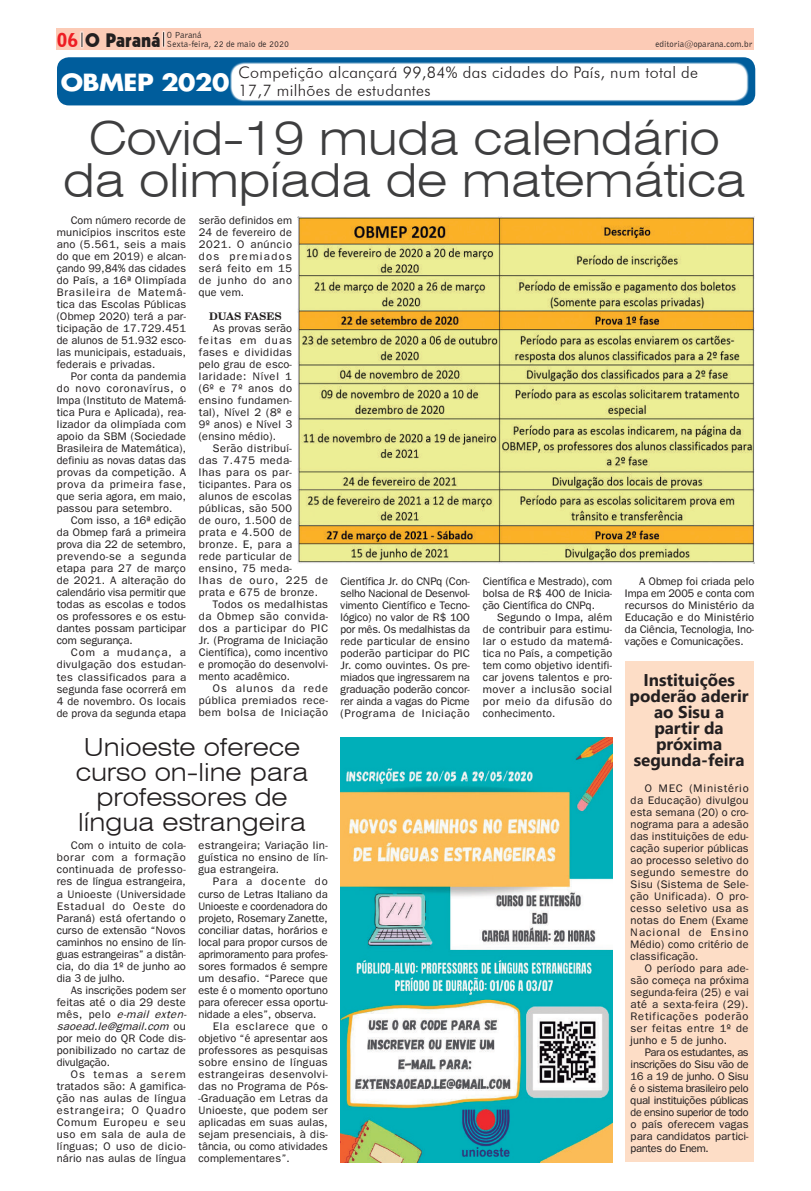
<style>
.page{position:relative;width:811px;height:1191px;background:#fff}
.page>*{position:absolute;margin:0;border:0;box-sizing:border-box;transform-origin:0 0}
.t1{font:300 expanded 47px/42px "Swiss 721 BT";letter-spacing:-.01em;color:#3e3e3f;text-align:center}
.t2{font:300 expanded 25px/25px "Swiss 721 BT";color:#231f20;text-align:center}
.t3{font:700 23px "Futura";letter-spacing:-.02em;color:#fff;scale:1.1 1}
.t4{font:19px "Geometric 231 BT Heavy C";color:#231f20}
.t5{font:700 17px/16px "Segoe UI";color:#231f20;text-align:center}
.t6{font:300 16px/18px "Futura BT";letter-spacing:.02em;color:#231f20}
.t7{font:11px/12px "Franklin Gothic";letter-spacing:.02em;color:#231f20;text-align:justify}
.t8{font:11px "Franklin Gothic";letter-spacing:.04em;color:#231f20}
.t9{font:11px "Franklin Gothic";letter-spacing:.05em;color:#231f20}
.t10{font:11px "Franklin Gothic";letter-spacing:.055em;color:#231f20}
.t11{font:11px "Franklin Gothic";letter-spacing:.09em;color:#231f20}
.t12{font:11px "Franklin Gothic";letter-spacing:.045em;color:#231f20}
.t13{font:700 10.5px "Century Schoolbook BT";color:#231f20}
.t14{font:9px/9px "Bell Gothic BT";color:#231f20}
.s1{font-family:"Bell Gothic BT";font-weight:900;color:#ee1d23}
.s2{font-style:italic}
</style>
<div class="page">
<div style="left:625px;top:661px;width:129px;height:501px;background:#fdddc6"></div>
<div style="left:57px;top:28px;width:697px;height:22px;background:#fccbb6"></div>
<svg style="left:80px;top:31px;width:4px;height:18px"></svg>
<svg style="left:82px;top:33px;width:1px;height:14px"></svg>
<svg style="left:57px;top:57px;width:699px;height:49px"></svg>
<div style="left:57px;top:57px;width:698px;height:48px;background:#005d9c;border-radius:12px"></div>
<svg style="left:230px;top:62px;width:518px;height:40px"></svg>
<div style="left:232px;top:65px;width:514px;height:34px;background:#fff;border-radius:12px"></div>
<div style="left:232px;top:64px;width:514px;height:36px;border:1px solid #fff;border-radius:12px"></div>
<svg style="left:162px;top:30px;width:4px;height:18px"></svg>
<svg style="left:163px;top:32px;width:1px;height:15px"></svg>
<img style="left:298px;top:216px;width:457px;height:347px">
<img style="left:341px;top:737px;width:271px;height:425px">
<p class="t14" style="left:167px;top:30px;width:124px">O Paraná<br>Sexta-feira, 22 de maio de 2020</p>
<h3 class="t4" style="left:57px;top:29px;width:105px"><span class="s1">06</span> O Paraná</h3>
<p class="t14" style="left:655px;top:39px;width:98px">editoria@oparana.com.br</p>
<h3 class="t3" style="left:61px;top:66px;width:155px">OBMEP 2020</h3>
<h3 class="t6" style="left:238px;top:63px;width:461px">Competição alcançará 99,84% das cidades do País, num total de<br>17,7 milhões de estudantes</h3>
<h1 class="t1" style="left:63px;top:118px;width:684px">Covid-19 muda calendário da olimpíada de matemática</h1>
<p class="t7" style="left:57px;top:214px;width:131px;text-indent:14px">Com número recorde de municípios inscritos este ano (5.561, seis a mais do que em 2019) e alcan&shy;çando 99,84% das cidades do País, a 16ª Olimpíada Brasileira de Matemá&shy;tica das Escolas Públicas (Obmep 2020) terá a par&shy;ticipação de 17.729.451 de alunos de 51.932 esco&shy;las municipais, estaduais, federais e privadas.</p>
<p class="t7" style="left:57px;top:370px;width:131px;text-indent:14px">Por conta da pandemia do novo coronavírus, o Impa (Instituto de Matemá&shy;tica Pura e Aplicada), rea&shy;lizador da olimpíada com apoio da SBM (Sociedade Brasileira de Matemática), definiu as novas datas das provas da competição. A prova da primeira fase, que seria agora, em maio, passou para setembro.</p>
<p class="t7" style="left:57px;top:514px;width:131px;text-indent:14px">Com isso, a 16ª edição da Obmep fará a primeira prova dia 22 de setembro, prevendo-se a segunda etapa para 27 de março de 2021. A alteração do calendário visa permitir que todas as escolas e todos os professores e os estu&shy;dantes possam participar com segurança.</p>
<p class="t7" style="left:57px;top:646px;width:131px;text-indent:14px">Com a mudança, a divulgação dos estudan&shy;tes classificados para a segunda fase ocorrerá em 4 de novembro. Os locais de prova da segunda etapa</p>
<p class="t7" style="left:199px;top:214px;width:95px">serão definidos em 24 de fevereiro de 2021. O anúncio dos premiados será feito em 15 de junho do ano que vem.</p>
<p class="t13" style="left:209px;top:309px;width:74px">DUAS FASES</p>
<p class="t7" style="left:199px;top:322px;width:95px;text-indent:14px">As provas serão feitas em duas fases e divididas pelo grau de esco&shy;laridade: Nível 1 (6º e 7º anos do ensino fundamen&shy;tal), Nível 2 (8º e 9º anos) e Nível 3 (ensino médio).</p>
<p class="t8" style="left:213px;top:442px;width:81px">Serão distribuí-</p>
<p class="t9" style="left:199px;top:454px;width:95px">das 7.475 meda-</p>
<p class="t10" style="left:199px;top:466px;width:95px">lhas para os par-</p>
<p class="t7" style="left:199px;top:478px;width:95px">ticipantes. Para os</p>
<p class="t8" style="left:199px;top:490px;width:95px">alunos de escolas</p>
<p class="t8" style="left:199px;top:502px;width:95px">públicas, são 500</p>
<p class="t8" style="left:199px;top:514px;width:95px">de ouro, 1.500 de</p>
<p class="t9" style="left:199px;top:526px;width:95px">prata e 4.500 de</p>
<p class="t9" style="left:199px;top:538px;width:95px">bronze. E, para a</p>
<p class="t8" style="left:199px;top:550px;width:95px">rede particular de</p>
<p class="t12" style="left:199px;top:562px;width:95px">ensino, 75 meda-</p>
<p class="t11" style="left:199px;top:574px;width:131px">lhas de ouro, 225 de</p>
<p class="t8" style="left:199px;top:586px;width:121px">prata e 675 de bronze.</p>
<p class="t7" style="left:213px;top:598px;width:117px">Todos os medalhistas</p>
<p class="t10" style="left:199px;top:610px;width:131px">da Obmep são convida-</p>
<p class="t9" style="left:199px;top:622px;width:131px">dos a participar do PIC</p>
<p class="t7" style="left:199px;top:634px;width:131px">Jr. (Programa de Iniciação</p>
<p class="t7" style="left:199px;top:646px;width:131px">Científica), como incentivo</p>
<p class="t7" style="left:199px;top:658px;width:131px">e promoção do desenvolvi-</p>
<p class="t7" style="left:199px;top:670px;width:93px">mento acadêmico.</p>
<p class="t11" style="left:213px;top:682px;width:117px">Os alunos da rede</p>
<p class="t8" style="left:199px;top:694px;width:131px">pública premiados rece-</p>
<p class="t9" style="left:199px;top:706px;width:131px">bem bolsa de Iniciação</p>
<p class="t7" style="left:340px;top:575px;width:131px">Científica Jr. do CNPq (Con&shy;selho Nacional de Desenvol&shy;vimento Científico e Tecno&shy;lógico) no valor de R$ 100 por mês. Os medalhistas da rede particular de ensino poderão participar do PIC Jr. como ouvintes. Os pre&shy;miados que ingressarem na graduação poderão concor&shy;rer ainda a vagas do Picme (Programa de Iniciação</p>
<p class="t7" style="left:483px;top:574px;width:131px">Científica e Mestrado), com bolsa de R$ 400 de Inicia&shy;ção Científica do CNPq.</p>
<p class="t7" style="left:625px;top:574px;width:131px;text-indent:14px">A Obmep foi criada pelo Impa em 2005 e conta com recursos do Ministério da Educação e do Ministério da Ciência, Tecnologia, Ino&shy;vações e Comunicações.</p>
<h3 class="t5" style="left:629px;top:671px;width:120px">Instituições poderão aderir ao Sisu a partir da próxima segunda-feira</h3>
<p class="t7" style="left:483px;top:610px;width:131px;text-indent:14px">Segundo o Impa, além de contribuir para estimu&shy;lar o estudo da matemá&shy;tica no País, a competição tem como objetivo identifi&shy;car jovens talentos e pro&shy;mover a inclusão social por meio da difusão do conhecimento.</p>
<h2 class="t2" style="left:76px;top:735px;width:234px">Unioeste oferece curso on-line para professores de língua estrangeira</h2>
<p class="t7" style="left:198px;top:839px;width:131px">estrangeira; Variação lin&shy;guística no ensino de lín&shy;gua estrangeira.</p>
<p class="t7" style="left:198px;top:875px;width:131px;text-indent:14px">Para a docente do curso de Letras Italiano da Unioeste e coordenadora do projeto, Rosemary Zanette, conciliar datas, horários e local para propor cursos de aprimoramento para profes&shy;sores formados é sempre um desafio. “Parece que este é o momento oportuno para oferecer essa oportu&shy;nidade a eles”, observa.</p>
<p class="t7" style="left:198px;top:1019px;width:131px;text-indent:14px">Ela esclarece que o objetivo “é apresentar aos professores as pesquisas sobre ensino de línguas estrangeiras desenvolvi&shy;das no Programa de Pós--Graduação em Letras da Unioeste, que podem ser aplicadas em suas aulas, sejam presenciais, à dis&shy;tância, ou como atividades complementares”.</p>
<p class="t7" style="left:630px;top:782px;width:120px;text-indent:14px">O MEC (Ministério da Educação) divulgou esta semana (20) o cro&shy;nograma para a adesão das instituições de edu&shy;cação superior públicas ao processo seletivo do segundo semestre do Sisu (Sistema de Sele&shy;ção Unificada). O pro&shy;cesso seletivo usa as notas do Enem (Exame Nacional de Ensino Médio) como critério de classificação.</p>
<p class="t7" style="left:630px;top:962px;width:120px;text-indent:14px">O período para ade&shy;são começa na próxima segunda-feira (25) e vai até a sexta-feira (29).<br>Retificações poderão ser feitas entre 1º de junho e 5 de junho.</p>
<p class="t7" style="left:630px;top:1046px;width:120px;text-indent:14px">Para os estudantes, as inscrições do Sisu vão de 16 a 19 de junho. O Sisu é o sistema brasileiro pelo qual instituições públicas de ensino superior de todo o país oferecem vagas para candidatos partici&shy;pantes do Enem.</p>
<p class="t7" style="left:57px;top:839px;width:131px;text-indent:14px">Com o intuito de cola&shy;borar com a formação continuada de professo&shy;res de língua estrangeira, a Unioeste (Universidade Estadual do Oeste do Paraná) está ofertando o curso de extensão “Novos caminhos no ensino de lín&shy;guas estrangeiras” a distân&shy;cia, do dia 1º de junho ao dia 3 de julho.</p>
<p class="t7" style="left:57px;top:983px;width:131px;text-indent:14px">As inscrições podem ser feitas até o dia 29 deste mês, pelo <span class="s2">e-mail exten&shy;saoead.le@gmail.com</span> ou por meio do QR Code dis&shy;ponibilizado no cartaz de divulgação.</p>
<p class="t7" style="left:57px;top:1067px;width:131px;text-indent:14px">Os temas a serem tratados são: A gamifica&shy;ção nas aulas de língua estrangeira; O Quadro Comum Europeu e seu uso em sala de aula de línguas; O uso de dicio&shy;nário nas aulas de língua</p>
</div>
